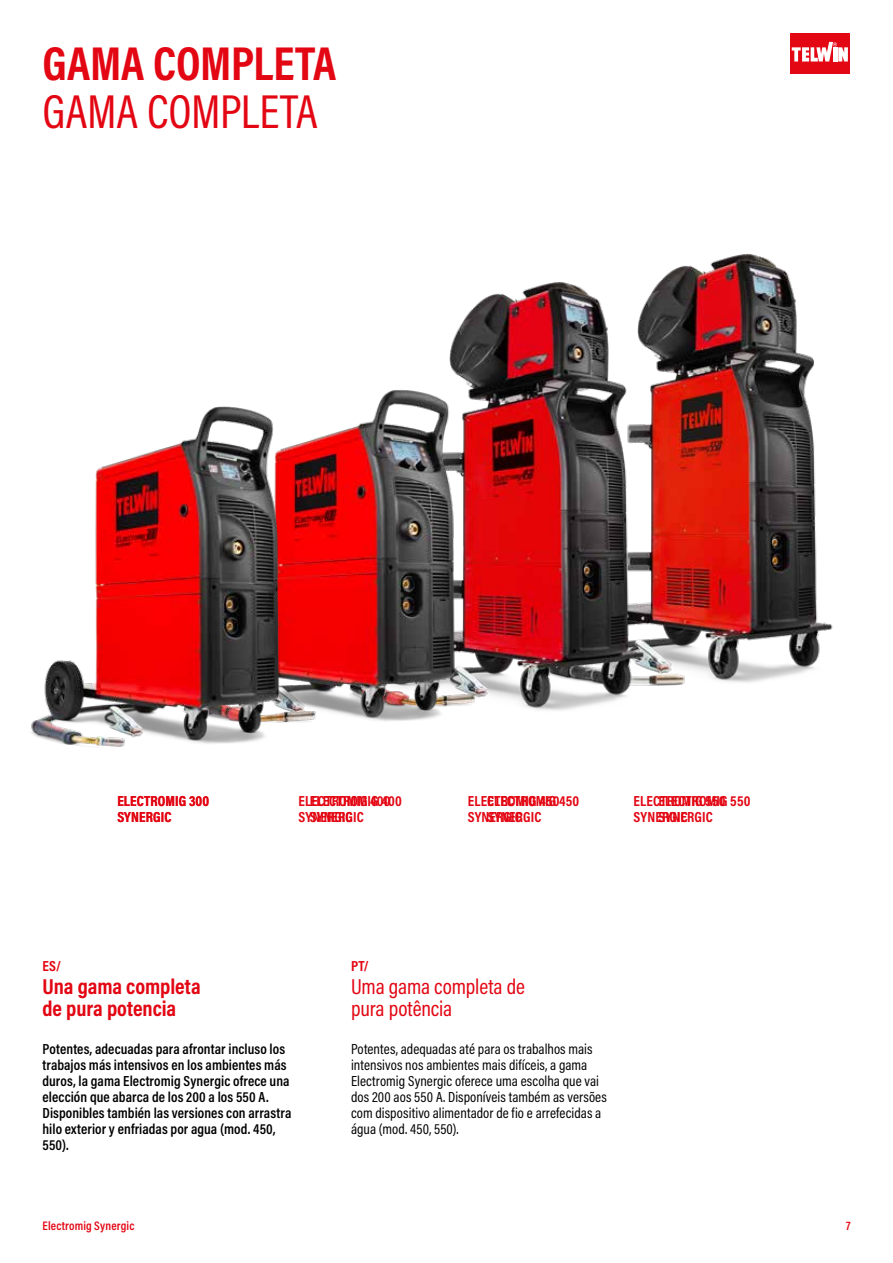
<style>
.page{position:relative;width:893px;height:1263px;background:#fff}
.page>*{position:absolute;margin:0;border:0;box-sizing:border-box;transform-origin:0 0}
.t1{font:700 48px "Acumin Pro Cond";letter-spacing:-.005em;color:#e30613}
.t2{font:48px "Acumin Pro Cond";letter-spacing:-.005em;color:#e30613}
.t3{font:700 21.75px/22.4px "Acumin Pro Cond";letter-spacing:-.005em;color:#e30613}
.t4{font:21.75px/22.4px "Acumin Pro Cond";letter-spacing:-.005em;color:#e30613}
.t5{font:600 14.7px/15.9px "Acumin Pro Cond";letter-spacing:.005em;color:#000}
.t6{font:14.7px/15.9px "Acumin Pro Cond";letter-spacing:.005em;color:#000}
.t7{font:700 14.7px/15.9px "Acumin Pro Cond";letter-spacing:.01em;color:#e30613}
.t8{font:600 12.45px "Acumin Pro Cond";letter-spacing:.01em;color:#e30613}
</style>
<div class="page">
<img style="left:773px;top:263px;width:60px;height:416px">
<img style="left:456px;top:254px;width:317px;height:456px">
<img style="left:398px;top:334px;width:169px;height:387px">
<img style="left:31px;top:390px;width:367px;height:357px">
<div style="left:790px;top:34px;width:59px;height:40px;background:#e30613"></div>
<svg style="left:792px;top:42px;width:56px;height:20px"></svg>
<h1 class="t1" style="left:43px;top:32px;width:295px">GAMA COMPLETA</h1>
<h1 class="t2" style="left:43px;top:80px;width:277px">GAMA COMPLETA</h1>
<p class="t7" style="left:117px;top:792px;width:93px">ELECTROMIG 300<br>SYNERGIC</p>
<p class="t7" style="left:298px;top:792px;width:94px">ELECTROMIG 400<br>SYNERGIC</p>
<p class="t7" style="left:468px;top:792px;width:93px">ELECTROMIG 450<br>SYNERGIC</p>
<p class="t7" style="left:634px;top:792px;width:93px">ELECTROMIG 550<br>SYNERGIC</p>
<p class="t7" style="left:310px;top:792px;width:94px;text-indent:7px">LECTROMIG 400<br>SYNERGIC</p>
<p class="t7" style="left:487px;top:792px;width:93px">ELECTROMIG 450<br>SYNERGIC</p>
<p class="t7" style="left:659px;top:792px;width:93px">ELECTROMIG 550<br>SYNERGIC</p>
<p class="t7" style="left:43px;top:958px;width:20px">ES/</p>
<h2 class="t3" style="left:43px;top:974px;width:160px">Una gama completa de pura potencia</h2>
<p class="t5" style="left:43px;top:1041px;width:250px">Potentes, adecuadas para afrontar incluso los trabajos más intensivos en los ambientes más duros, la gama Electromig Synergic ofrece una elección que abarca de los 200 a los 550 A.<br>Disponibles también las versiones con arrastra hilo exterior y enfriadas por agua (mod. 450, 550).</p>
<p class="t7" style="left:351px;top:958px;width:19px">PT/</p>
<h2 class="t4" style="left:351px;top:975px;width:176px">Uma gama completa de pura potência</h2>
<p class="t6" style="left:351px;top:1041px;width:257px">Potentes, adequadas até para os trabalhos mais intensivos nos ambientes mais difíceis, a gama Electromig Synergic oferece uma escolha que vai dos 200 aos 550 A. Disponíveis também as versões com dispositivo alimentador de fio e arrefecidas a água (mod. 450, 550).</p>
<p class="t8" style="left:43px;top:1217px;width:93px">Electromig Synergic</p>
<p class="t8" style="left:846px;top:1217px;width:6px">7</p>
</div>
